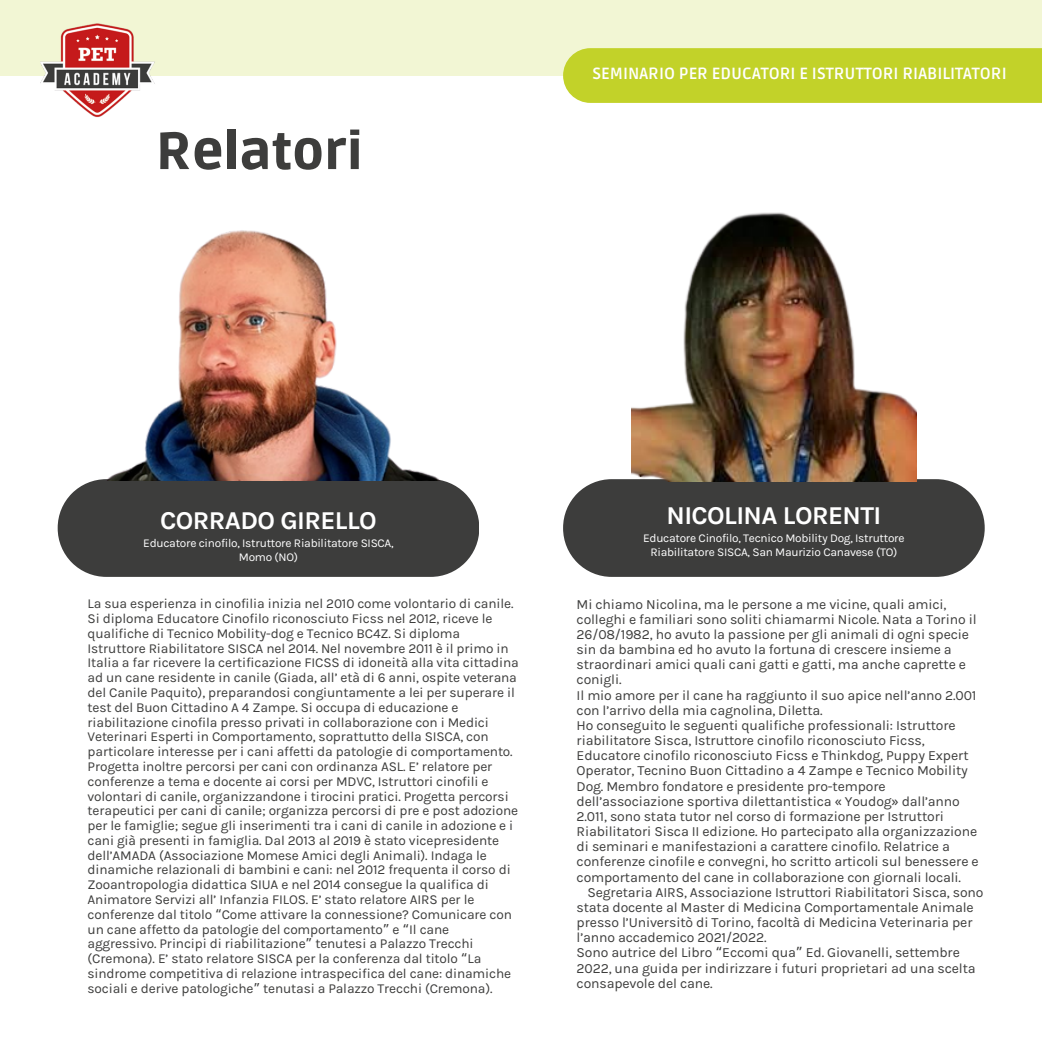
<style>
.page{position:relative;width:1042px;height:1043px;background:#fff}
.page>*{position:absolute;margin:0;border:0;box-sizing:border-box;transform-origin:0 0}
.t1{font:900 51.98px "Ruda";color:#3d3d3c}
.t2{font:700 25.72px "Karla";letter-spacing:-.025em;color:#fff}
.t3{font:700 16.1px "Ruda";color:#fff}
.t4{font:14px/15.2px "Karla";letter-spacing:-.01em;color:#3d3d3c}
.t5{font:13.65px/14.7px "Karla";letter-spacing:-.01em;color:#3d3d3c}
.t6{font:11.9px/13.8px "Karla";letter-spacing:-.025em;color:#fff;text-align:center}
.s1{font-family:"Noto Sans Gurmukhi"}
.s2{font-family:"Noto Sans"}
</style>
<div class="page">
<div style="left:58px;top:479px;width:421px;height:97px;background:#3d3d3c"></div>
<div style="left:563px;top:479px;width:421px;height:97px;background:#3d3d3c"></div>
<div style="left:0;top:0;width:1041px;height:75px;background:#f2f6d4"></div>
<img style="left:41px;top:23px;width:114px;height:94px">
<div style="left:563px;top:48px;width:478px;height:55px;background:#c2d229"></div>
<img style="left:99px;top:230px;width:354px;height:250px">
<img style="left:631px;top:212px;width:285px;height:269px">
<p class="t1" style="left:156px;top:121px;width:208px">Relatori</p>
<p class="t3" style="left:592px;top:65px;width:416px">SEMINARIO PER EDUCATORI E ISTRUTTORI RIABILITATORI</p>
<p class="t2" style="left:160px;top:505px;width:218px">CORRADO GIRELLO</p>
<p class="t6" style="left:143px;top:536px;width:252px">Educatore cinofilo, Istruttore Riabilitatore SISCA,<br>Momo (NO)</p>
<p class="t5" style="left:88px;top:596px;width:432px">La sua esperienza in cinofilia inizia nel 2010 come volontario di canile.<br>Si diploma Educatore Cinofilo riconosciuto Ficss nel 2012, riceve le qualifiche di Tecnico Mobility-dog e Tecnico BC4Z. Si diploma Istruttore Riabilitatore SISCA nel 2014. Nel novembre 2011 è il primo in Italia a far ricevere la certificazione FICSS di idoneità alla vita cittadina ad un cane residente in canile (Giada, all’ età di 6 anni, ospite veterana del Canile Paquito), preparandosi congiuntamente a lei per superare il test del Buon Cittadino A 4 Zampe. Si occupa di educazione e riabilitazione cinofila presso privati in collaborazione con i Medici Veterinari Esperti in Comportamento, soprattutto della SISCA, con particolare interesse per i cani affetti da patologie di comportamento.<br>Progetta inoltre percorsi per cani con ordinanza ASL. E’ relatore per conferenze a tema e docente ai corsi per MDVC, Istruttori cinofili e volontari di canile, organizzandone i tirocini pratici. Progetta percorsi terapeutici per cani di canile; organizza percorsi di pre e post adozione per le famiglie; segue gli inserimenti tra i cani di canile in adozione e i cani già presenti in famiglia. Dal 2013 al 2019 è stato vicepresidente dell’AMADA (Associazione Momese Amici degli Animali). Indaga le dinamiche relazionali di bambini e cani: nel 2012 frequenta il corso di Zooantropologia didattica SIUA e nel 2014 consegue la qualifica di Animatore Servizi all’ Infanzia FILOS. E’ stato relatore AIRS per le conferenze dal titolo <span class="s1">“</span>Come attivare la connessione? Comunicare con un cane affetto da patologie del comportamento<span class="s1">”</span> e <span class="s1">“</span>Il cane aggressivo. Principi di riabilitazione<span class="s1">”</span> tenutesi a Palazzo Trecchi (Cremona). E’ stato relatore SISCA per la conferenza dal titolo <span class="s1">“</span>La sindrome competitiva di relazione intraspecifica del cane: dinamiche sociali e derive patologiche<span class="s1">”</span> tenutasi a Palazzo Trecchi (Cremona).</p>
<p class="t2" style="left:666px;top:500px;width:216px">NICOLINA LORENTI</p>
<p class="t6" style="left:643px;top:531px;width:263px">Educatore Cinofilo, Tecnico Mobility Dog, Istruttore<br>Riabilitatore SISCA, San Maurizio Canavese (TO)</p>
<p class="t4" style="left:576px;top:596px;width:401px">Mi chiamo Nicolina, ma le persone a me vicine, quali amici, colleghi e familiari sono soliti chiamarmi Nicole. Nata a Torino il 26/08/1982, ho avuto la passione per gli animali di ogni specie sin da bambina ed ho avuto la fortuna di crescere insieme a straordinari amici quali cani gatti e gatti, ma anche caprette e conigli.</p>
<p class="t4" style="left:576px;top:687px;width:401px">Il mio amore per il cane ha raggiunto il suo apice nell’anno 2.001 con l’arrivo della mia cagnolina, Diletta.</p>
<p class="t4" style="left:576px;top:717px;width:403px">Ho conseguito le seguenti qualifiche professionali: Istruttore riabilitatore Sisca, Istruttore cinofilo riconosciuto Ficss, Educatore cinofilo riconosciuto Ficss e Thinkdog, Puppy Expert Operator, Tecnino Buon Cittadino a 4 Zampe e Tecnico Mobility Dog. Membro fondatore e presidente pro-tempore dell’associazione sportiva dilettantistica <span class="s2">«</span> Youdog<span class="s2">»</span> dall’anno 2.011, sono stata tutor nel corso di formazione per Istruttori Riabilitatori Sisca II edizione. Ho partecipato alla organizzazione di seminari e manifestazioni a carattere cinofilo. Relatrice a conferenze cinofile e convegni, ho scritto articoli sul benessere e comportamento del cane in collaborazione con giornali locali.</p>
<p class="t4" style="left:576px;top:884px;width:408px;text-indent:11px">Segretaria AIRS, Associazione Istruttori Riabilitatori Sisca, sono stata docente al Master di Medicina Comportamentale Animale presso l’Universitò di Torino, facoltà di Medicina Veterinaria per l’anno accademico 2021/2022.</p>
<p class="t4" style="left:576px;top:944px;width:400px">Sono autrice del Libro <span class="s1">“</span>Eccomi qua<span class="s1">”</span> Ed. Giovanelli, settembre<br>2022, una guida per indirizzare i futuri proprietari ad una scelta consapevole del cane.</p>
</div>
